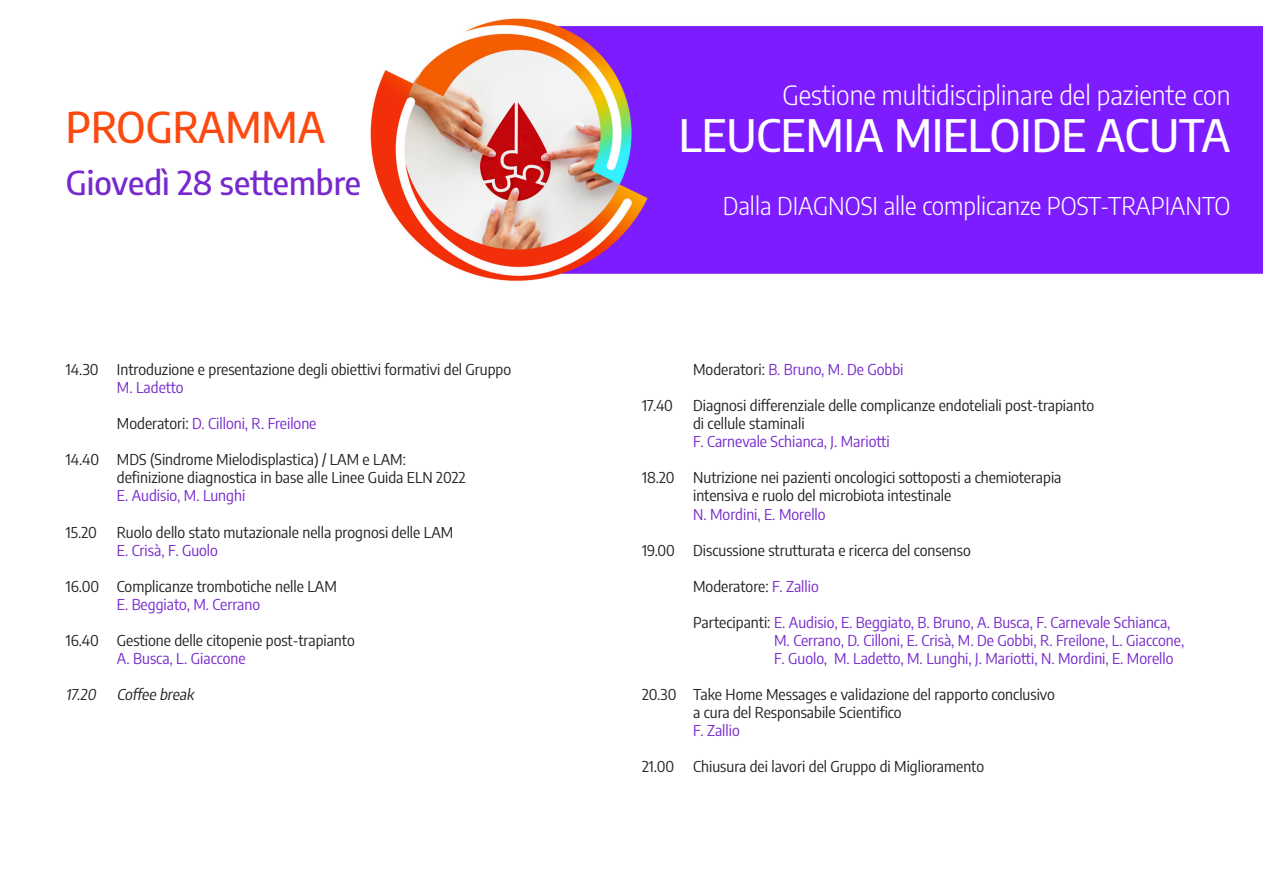
<style>
.page{position:relative;width:1263px;height:893px;background:#fff}
.page>*{position:absolute;margin:0;border:0;box-sizing:border-box;transform-origin:0 0}
.t1{font:500 semi-condensed 44.7px "Encode Sans";color:#fff}
.t2{font:500 semi-condensed 42.6px "Encode Sans";color:#fc490f}
.t3{font:500 semi-condensed 33px "Encode Sans";color:#7629cd}
.t4{font:300 semi-condensed 26.55px "Encode Sans";color:#fff}
.t5{font:300 semi-condensed 24.45px "Encode Sans";color:#fff}
.t6{font:semi-condensed 15px "Encode Sans";color:#231f20}
.t7{font:semi-condensed 15px/18px "Encode Sans";color:#7629cd}
.t8{font:italic semi-condensed 15px "Encode Sans";color:#231f20}
.s1{color:#231f20}
.s2{color:#7629cd}
</style>
<div class="page">
<img style="left:370px;top:18px;width:893px;height:263px">
<p class="t4" style="left:782px;top:77px;width:449px">Gestione multidisciplinare del paziente con</p>
<p class="t2" style="left:66px;top:97px;width:261px">PROGRAMMA</p>
<p class="t1" style="left:679px;top:103px;width:553px">LEUCEMIA MIELOIDE ACUTA</p>
<p class="t3" style="left:66px;top:160px;width:297px">Giovedì 28 settembre</p>
<p class="t5" style="left:723px;top:189px;width:509px">Dalla DIAGNOSI alle complicanze POST-TRAPIANTO</p>
<p class="t6" style="left:66px;top:359px;width:447px">14.30 Introduzione e presentazione degli obiettivi formativi del Gruppo</p>
<p class="t7" style="left:117px;top:378px;width:68px">M. Ladetto</p>
<p class="t7" style="left:117px;top:414px;width:201px"><span class="s1">Moderatori:</span> D. Cilloni, R. Freilone</p>
<p class="t6" style="left:66px;top:449px;width:342px">14.40 MDS (Sindrome Mielodisplastica) / LAM e LAM:</p>
<p class="t6" style="left:117px;top:467px;width:350px">definizione diagnostica in base alle Linee Guida ELN 2022</p>
<p class="t7" style="left:117px;top:486px;width:130px">E. Audisio, M. Lunghi</p>
<p class="t6" style="left:66px;top:521px;width:33px">15.20</p>
<p class="t6" style="left:117px;top:521px;width:338px">Ruolo dello stato mutazionale nella prognosi delle LAM</p>
<p class="t7" style="left:117px;top:540px;width:103px">E. Crisà, F. Guolo</p>
<p class="t6" style="left:66px;top:575px;width:272px">16.00 Complicanze trombotiche nelle LAM</p>
<p class="t7" style="left:117px;top:594px;width:145px">E. Beggiato, M. Cerrano</p>
<p class="t6" style="left:66px;top:629px;width:290px">16.40 Gestione delle citopenie post-trapianto</p>
<p class="t7" style="left:117px;top:648px;width:130px">A. Busca, L. Giaccone</p>
<p class="t8" style="left:66px;top:683px;width:132px">17.20 Coffee break</p>
<p class="t7" style="left:693px;top:360px;width:212px"><span class="s1">Moderatori:</span> B. Bruno, M. De Gobbi</p>
<p class="t6" style="left:642px;top:395px;width:32px">17.40</p>
<p class="t6" style="left:693px;top:395px;width:403px">Diagnosi differenziale delle complicanze endoteliali post-trapianto</p>
<p class="t6" style="left:693px;top:413px;width:113px">di cellule staminali</p>
<p class="t7" style="left:693px;top:432px;width:198px">F. Carnevale Schianca, J. Mariotti</p>
<p class="t6" style="left:642px;top:467px;width:421px">18.20 Nutrizione nei pazienti oncologici sottoposti a chemioterapia</p>
<p class="t6" style="left:693px;top:485px;width:260px">intensiva e ruolo del microbiota intestinale</p>
<p class="t7" style="left:693px;top:504px;width:134px">N. Mordini, E. Morello</p>
<p class="t6" style="left:642px;top:539px;width:330px">19.00 Discussione strutturata e ricerca del consenso</p>
<p class="t6" style="left:693px;top:575px;width:127px">Moderatore: <span class="s2">F. Zallio</span></p>
<p class="t7" style="left:774px;top:612px;width:412px;text-indent:-81px"><span class="s1">Partecipanti:</span> E. Audisio, E. Beggiato, B. Bruno, A. Busca, F. Carnevale Schianca,<br>M. Cerrano, D. Cilloni, E. Crisà, M. De Gobbi, R. Freilone, L. Giaccone,</p>
<p class="t7" style="left:774px;top:648px;width:401px">F. Guolo, M. Ladetto, M. Lunghi, J. Mariotti, N. Mordini, E. Morello</p>
<p class="t6" style="left:642px;top:683px;width:414px">20.30 Take Home Messages e validazione del rapporto conclusivo</p>
<p class="t6" style="left:693px;top:701px;width:210px">a cura del Responsabile Scientifico</p>
<p class="t7" style="left:693px;top:720px;width:48px">F. Zallio</p>
<p class="t6" style="left:642px;top:755px;width:34px">21.00</p>
<p class="t6" style="left:693px;top:755px;width:292px">Chiusura dei lavori del Gruppo di Miglioramento</p>
</div>
